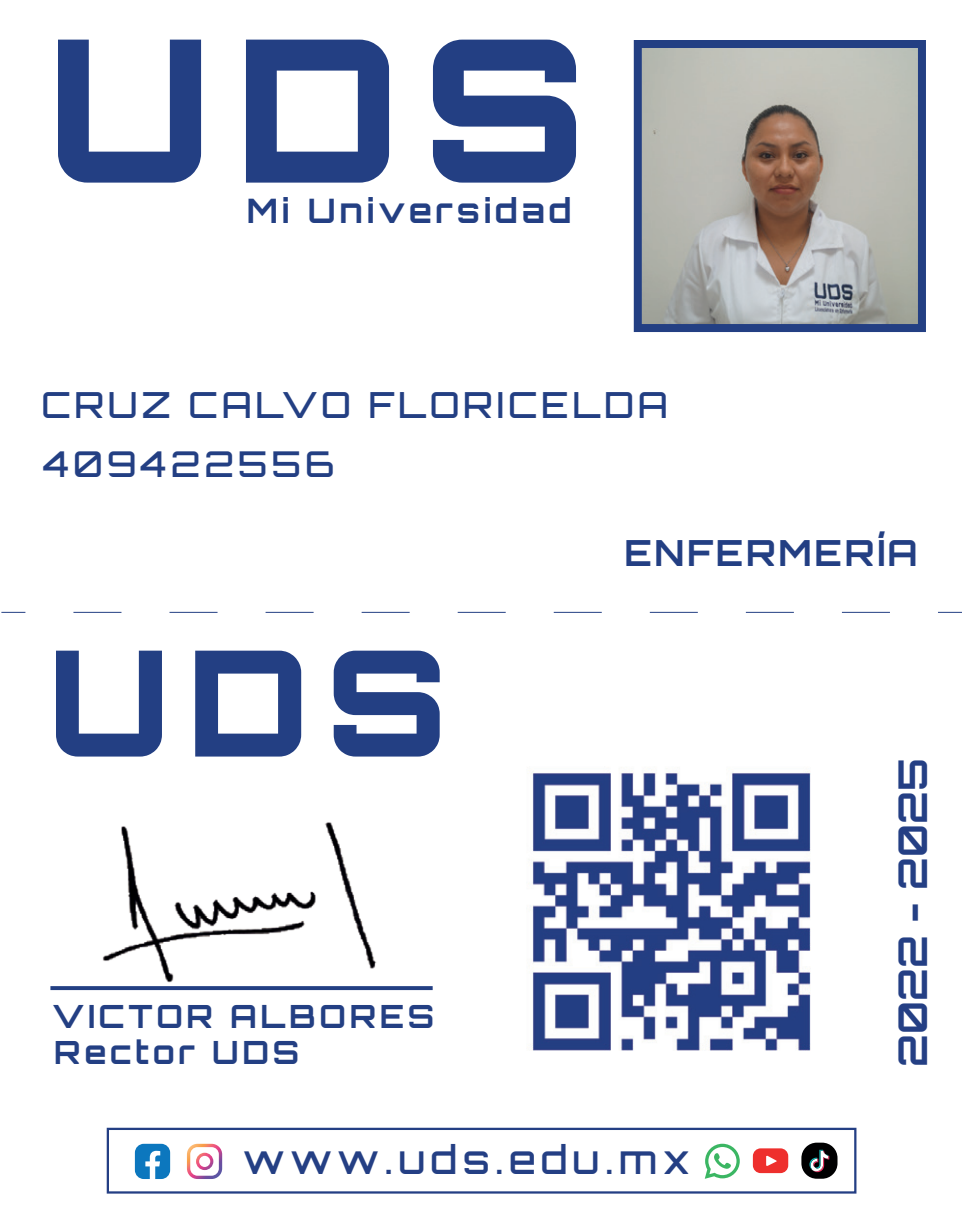
<style>
.page{position:relative;width:966px;height:1227px;background:#fff}
.page>*{position:absolute;margin:0;border:0;box-sizing:border-box;transform-origin:0 0}
.t1{font:700 39.6px "Orbitron";color:#243f84}
.t2{font:500 39.2px "Orbitron";letter-spacing:.135em;color:#243f84}
.t3{font:500 36px "Orbitron";letter-spacing:.1em;color:#233f83}
.t4{font:700 36px "Orbitron";letter-spacing:.075em;color:#233f83}
.t5{font:500 35.6px "Orbitron";letter-spacing:.115em;color:#233f83}
.t6{font:700 33.6px "Orbitron";letter-spacing:.115em;color:#233f83}
.t7{font:700 32px/36px "Orbitron";letter-spacing:.115em;color:#233f83}
</style>
<div class="page">
<img style="left:642px;top:49px;width:274px;height:274px">
<div style="left:633px;top:40px;width:292px;height:292px;border:8px solid #233f83"></div>
<svg style="left:58px;top:40px;width:143px;height:143px"></svg>
<svg style="left:246px;top:40px;width:143px;height:143px"></svg>
<svg style="left:433px;top:40px;width:143px;height:143px"></svg>
<svg style="left:56px;top:651px;width:106px;height:105px"></svg>
<svg style="left:195px;top:651px;width:106px;height:105px"></svg>
<svg style="left:334px;top:651px;width:105px;height:105px"></svg>
<div style="left:50px;top:986px;width:382px;height:4px;border:2px solid #233f83"></div>
<img style="left:94px;top:822px;width:288px;height:169px">
<svg style="left:187px;top:1144px;width:35px;height:35px"></svg>
<svg style="left:704px;top:1144px;width:35px;height:35px"></svg>
<svg style="left:752px;top:1148px;width:36px;height:25px"></svg>
<div style="left:107px;top:1128px;width:749px;height:65px;border:2px solid #243f84"></div>
<div style="left:801px;top:1143px;width:36px;height:36px;background:#000001;border-radius:15px"></div>
<svg style="left:809px;top:1150px;width:20px;height:22px"></svg>
<img style="left:531px;top:770px;width:280px;height:281px">
<svg style="left:1px;top:612px;width:24px;height:1px"></svg>
<svg style="left:73px;top:612px;width:817px;height:1px"></svg>
<svg style="left:938px;top:612px;width:23px;height:1px"></svg>
<svg style="left:135px;top:1144px;width:35px;height:35px"></svg>
<p class="t6" style="left:247px;top:191px;width:326px">Mi Universidad</p>
<p class="t3" style="left:41px;top:382px;width:628px">CRUZ CALVO FLORICELDA</p>
<p class="t5" style="left:43px;top:442px;width:292px">409422556</p>
<p class="t7" style="left:52px;top:998px;width:383px">VICTOR ALBORES<br>Rector UDS</p>
<p class="t4" style="left:624px;top:531px;width:295px">ENFERMERÍA</p>
<p class="t1" style="left:888px;top:1067px;width:310px;rotate:-90deg">2022 - 2025</p>
<p class="t2" style="left:243px;top:1135px;width:448px">www.uds.edu.mx</p>
</div>
